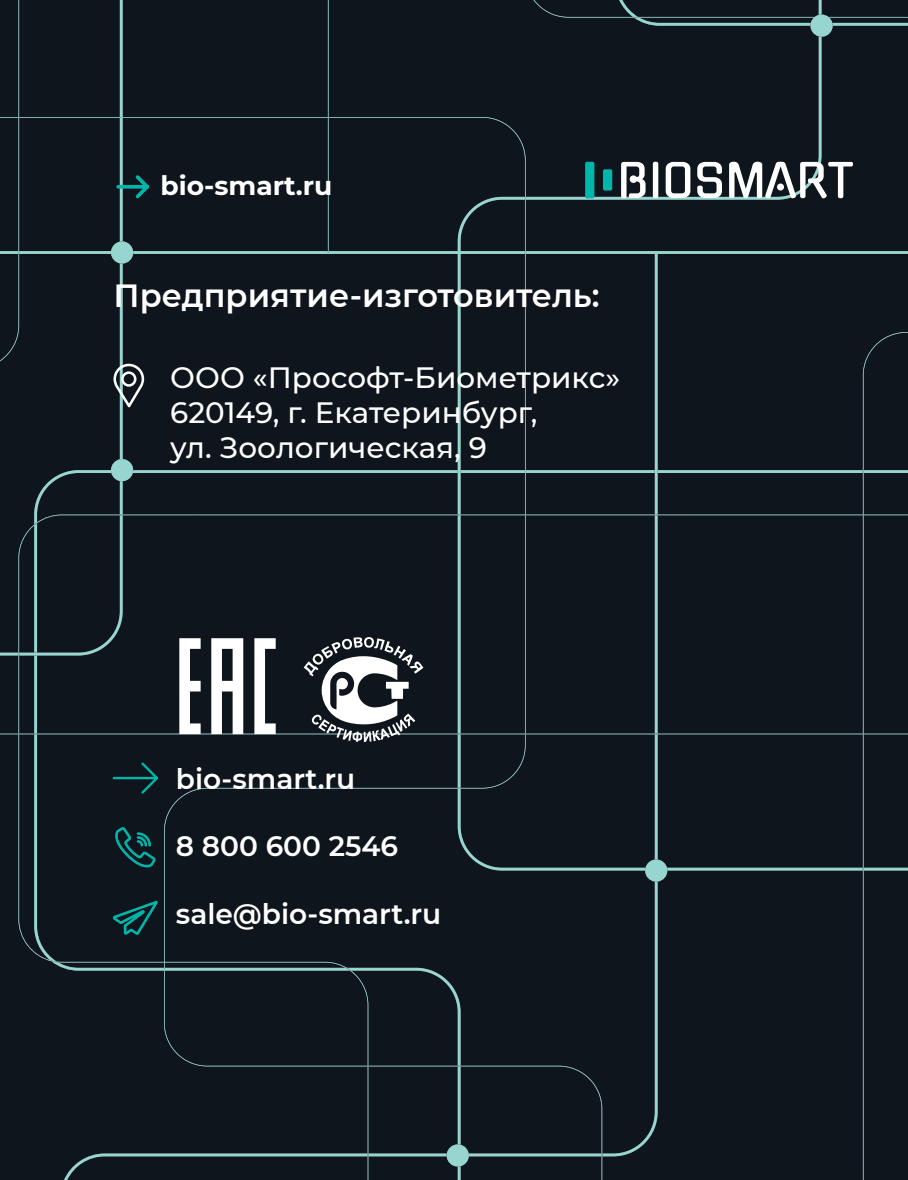
<style>
.page{position:relative;width:908px;height:1180px;background:#fff}
.page>*{position:absolute;margin:0;border:0;box-sizing:border-box;transform-origin:0 0}
.t1{font:600 32px "Montserrat";color:#fff}
.t2{font:500 29.2px/35.2px "Montserrat";color:#fff}
.t3{font:600 28px "Montserrat";color:#fff}
.t4{font:700 26.4px "Montserrat";color:#fff}
</style>
<div class="page">
<div style="left:0;top:263px;width:907px;height:916px;background:#0e151d"></div>
<svg style="left:644px;top:859px;width:23px;height:22px"></svg>
<svg style="left:446px;top:1144px;width:22px;height:22px"></svg>
<svg style="left:111px;top:459px;width:22px;height:22px"></svg>
<svg style="left:111px;top:760px;width:49px;height:35px;background:#0c272d"></svg>
<svg style="left:115px;top:825px;width:42px;height:42px;background:#0a3b3f"></svg>
<svg style="left:113px;top:900px;width:45px;height:34px;background:#0a3f42"></svg>
<svg style="left:0;top:637px;width:907px;height:105px;background:#283037"></svg>
<svg style="left:113px;top:363px;width:31px;height:44px"></svg>
<div style="left:0;top:0;width:907px;height:263px;background:#0e151d"></div>
<p class="t4" style="left:160px;top:166px;width:173px">bio-smart.ru</p>
<p class="t1" style="left:113px;top:273px;width:487px">Предприятие-изготовитель:</p>
<p class="t2" style="left:170px;top:359px;width:451px">ООО «Прософт-Биометрикс»<br>620149, г. Екатеринбург,<br>ул. Зоологическая, 9</p>
<p class="t3" style="left:176px;top:759px;width:181px">bio-smart.ru</p>
<p class="t3" style="left:176px;top:826px;width:223px">8 800 600 2546</p>
<p class="t3" style="left:176px;top:893px;width:267px">sale@bio-smart.ru</p>
</div>
